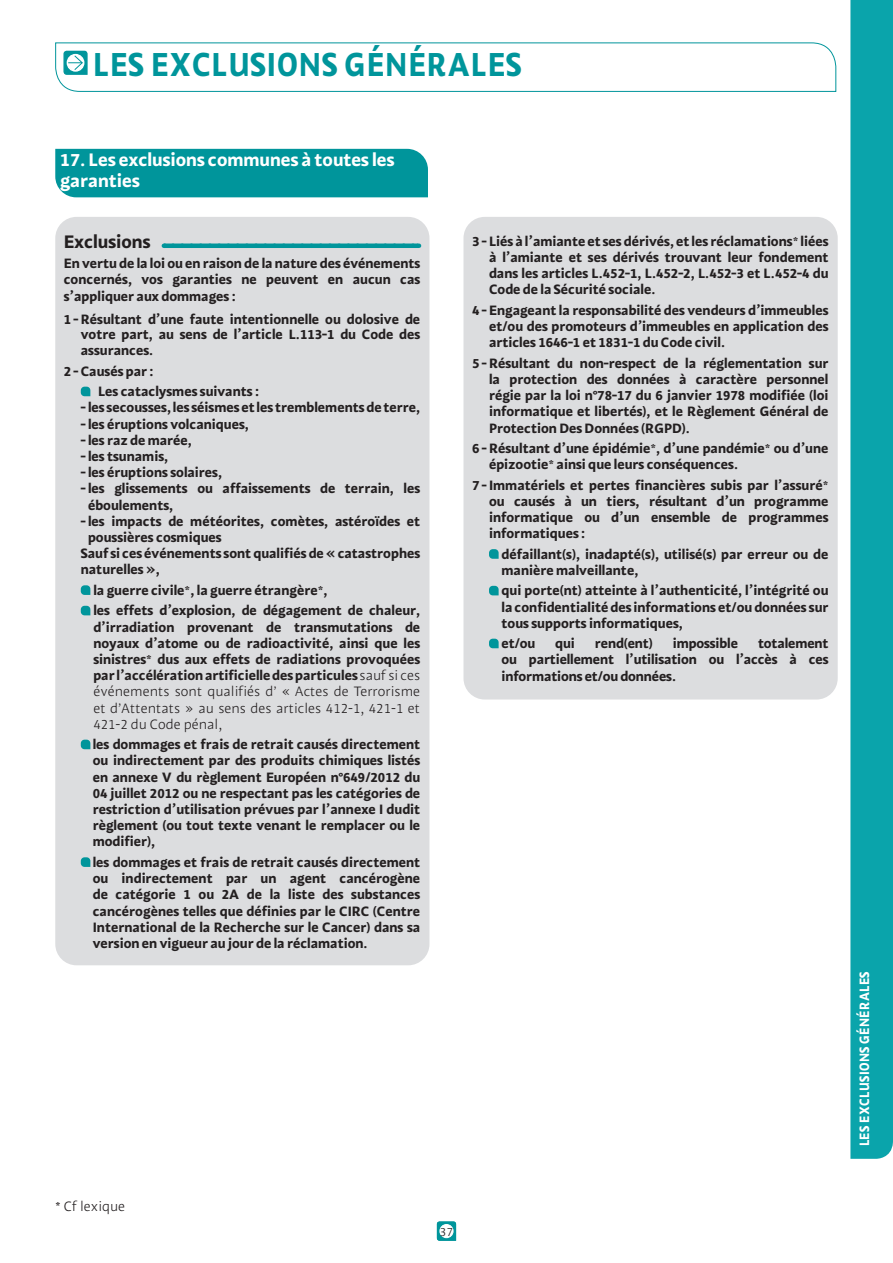
<style>
.page{position:relative;width:893px;height:1263px;background:#fff}
.page>*{position:absolute;margin:0;border:0;box-sizing:border-box;transform-origin:0 0}
.t1{font:33px "MAAF Bold";letter-spacing:.03em;color:#00959b;scale:.9 1}
.t2{font:18px/21.6px "MAAF Bold";color:#fff}
.t3{font:18px "MAAF Bold";color:#231f20}
.t4{font:13.5px/16.2px "MAAF Bold";color:#231f20;text-align:justify}
.t5{font:13.5px/16.2px "MAAF Light";color:#231f20;text-align:justify}
.t6{font:13.5px "MAAF Bold";letter-spacing:.03em;color:#fff;scale:.9 1}
.t7{font:12px "MAAF Light";color:#231f20}
.s1{font-family:"MAAF Light"}
</style>
<div class="page">
<svg style="left:436px;top:1221px;width:21px;height:20px"></svg>
<div style="left:440px;top:1224px;width:13px;height:14px;background:#fff;border-radius:50%"></div>
<div style="left:439px;top:1224px;width:15px;height:14px;border:1px solid #fff;border-radius:50%"></div>
<svg style="left:55px;top:42px;width:782px;height:50px"></svg>
<div style="left:55px;top:149px;width:373px;height:48px;background:#00959b"></div>
<div style="left:55px;top:217px;width:374px;height:748px;background:#dcdddf;border-radius:21px"></div>
<div style="left:164px;top:243px;width:254px;height:5px;background:#00959b"></div>
<svg style="left:173px;top:243px;width:246px;height:5px"></svg>
<svg style="left:81px;top:387px;width:9px;height:9px"></svg>
<svg style="left:81px;top:585px;width:9px;height:10px"></svg>
<svg style="left:81px;top:606px;width:9px;height:9px"></svg>
<svg style="left:81px;top:740px;width:9px;height:9px"></svg>
<svg style="left:81px;top:857px;width:9px;height:10px"></svg>
<div style="left:463px;top:217px;width:375px;height:482px;background:#dcdddf;border-radius:21px"></div>
<svg style="left:489px;top:549px;width:10px;height:10px"></svg>
<svg style="left:489px;top:586px;width:10px;height:9px"></svg>
<svg style="left:489px;top:639px;width:10px;height:9px"></svg>
<div style="left:850px;top:0;width:43px;height:1159px;background:#0aa4ab"></div>
<h1 class="t1" style="left:93px;top:51px;width:477px">LES EXCLUSIONS GÉNÉRALES</h1>
<h2 class="t2" style="left:60px;top:150px;width:336px">17. Les exclusions communes à toutes les garanties</h2>
<h2 class="t3" style="left:64px;top:234px;width:88px">Exclusions</h2>
<p class="t4" style="left:64px;top:256px;width:358px">En vertu de la loi ou en raison de la nature des événements concernés, vos garanties ne peuvent en aucun cas s’appliquer aux dommages :</p>
<p class="t4" style="left:81px;top:313px;width:341px;line-height:15.6px;text-indent:-17px">1 - Résultant d’une faute intentionnelle ou dolosive de votre part, au sens de l’article L.113-1 du Code des assurances.</p>
<p class="t4" style="left:98px;top:362px;width:163px;line-height:20.4px;text-indent:-34px">2 - Causés par :<br>Les cataclysmes suivants :</p>
<p class="t4" style="left:81px;top:401px;width:341px">- les secousses, les séismes et les tremblements de terre,</p>
<p class="t4" style="left:81px;top:417px;width:170px">- les éruptions volcaniques,</p>
<p class="t4" style="left:81px;top:433px;width:113px">- les raz de marée,</p>
<p class="t4" style="left:81px;top:449px;width:89px">- les tsunamis,</p>
<p class="t4" style="left:81px;top:465px;width:143px">- les éruptions solaires,</p>
<p class="t4" style="left:88px;top:482px;width:334px;text-indent:-7px">- les glissements ou affaissements de terrain, les éboulements,</p>
<p class="t4" style="left:81px;top:514px;width:341px">- les impacts de météorites, comètes, astéroïdes et</p>
<p class="t4" style="left:88px;top:530px;width:135px">poussières cosmiques</p>
<p class="t4" style="left:81px;top:546px;width:341px">Sauf si ces événements sont qualifiés de « catastrophes</p>
<p class="t4" style="left:81px;top:563px;width:81px">naturelles »,</p>
<p class="t4" style="left:93px;top:581px;width:328px;line-height:20.4px">la guerre civile*, la guerre étrangère*,<br>les effets d’explosion, de dégagement de chaleur,</p>
<p class="t4" style="left:93px;top:620px;width:328px">d’irradiation provenant de transmutations de noyaux d’atome ou de radioactivité, ainsi que les sinistres* dus aux effets de radiations provoquées par l’accélération artificielle des particules <span class="s1">sauf si ces</span></p>
<p class="t5" style="left:93px;top:685px;width:328px">événements sont qualifiés d’ « Actes de Terrorisme et d’Attentats » au sens des articles 412-1, 421-1 et 421-2 du Code pénal,</p>
<p class="t4" style="left:93px;top:737px;width:329px">les dommages et frais de retrait causés directement ou indirectement par des produits chimiques listés en annexe V du règlement Européen n°649/2012 du 04 juillet 2012 ou ne respectant pas les catégories de restriction d’utilisation prévues par l’annexe I dudit règlement (ou tout texte venant le remplacer ou le modifier),</p>
<p class="t4" style="left:93px;top:855px;width:329px">les dommages et frais de retrait causés directement ou indirectement par un agent cancérogène de catégorie 1 ou 2A de la liste des substances cancérogènes telles que définies par le CIRC (Centre International de la Recherche sur le Cancer) dans sa version en vigueur au jour de la réclamation.</p>
<p class="t4" style="left:489px;top:234px;width:341px;text-indent:-17px">3 - Liés à l’amiante et ses dérivés, et les réclamations* liées à l’amiante et ses dérivés trouvant leur fondement dans les articles L.452-1, L.452-2, L.452-3 et L.452-4 du Code de la Sécurité sociale.</p>
<p class="t4" style="left:489px;top:303px;width:341px;text-indent:-17px">4 - Engageant la responsabilité des vendeurs d’immeubles et/ou des promoteurs d’immeubles en application des articles 1646-1 et 1831-1 du Code civil.</p>
<p class="t4" style="left:489px;top:356px;width:341px;text-indent:-17px">5 - Résultant du non-respect de la réglementation sur la protection des données à caractère personnel régie par la loi n°78-17 du 6 janvier 1978 modifiée (loi informatique et libertés), et le Règlement Général de Protection Des Données (RGPD).</p>
<p class="t4" style="left:489px;top:441px;width:341px;text-indent:-17px">6 - Résultant d’une épidémie*, d’une pandémie* ou d’une épizootie* ainsi que leurs conséquences.</p>
<p class="t4" style="left:489px;top:478px;width:341px;text-indent:-17px">7 - Immatériels et pertes financières subis par l’assuré* ou causés à un tiers, résultant d’un programme informatique ou d’un ensemble de programmes informatiques :</p>
<p class="t4" style="left:502px;top:547px;width:328px">défaillant(s), inadapté(s), utilisé(s) par erreur ou de manière malveillante,</p>
<p class="t4" style="left:502px;top:584px;width:328px">qui porte(nt) atteinte à l’authenticité, l’intégrité ou la confidentialité des informations et/ou données sur tous supports informatiques,</p>
<p class="t4" style="left:502px;top:636px;width:35px">et/ou</p>
<p class="t4" style="left:555px;top:636px;width:21px">qui</p>
<p class="t4" style="left:595px;top:636px;width:59px">rend(ent)</p>
<p class="t4" style="left:673px;top:636px;width:67px">impossible</p>
<p class="t4" style="left:502px;top:636px;width:328px;text-indent:256px">totalement ou partiellement l’utilisation ou l’accès à ces informations et/ou données.</p>
<p class="t5" style="left:55px;top:1200px;width:71px">* Cf lexique</p>
<p class="t7" style="left:440px;top:1226px;width:15px">37</p>
<p class="t6" style="left:859px;top:1146px;width:196px;rotate:-90deg">LES EXCLUSIONS GÉNÉRALES</p>
</div>
